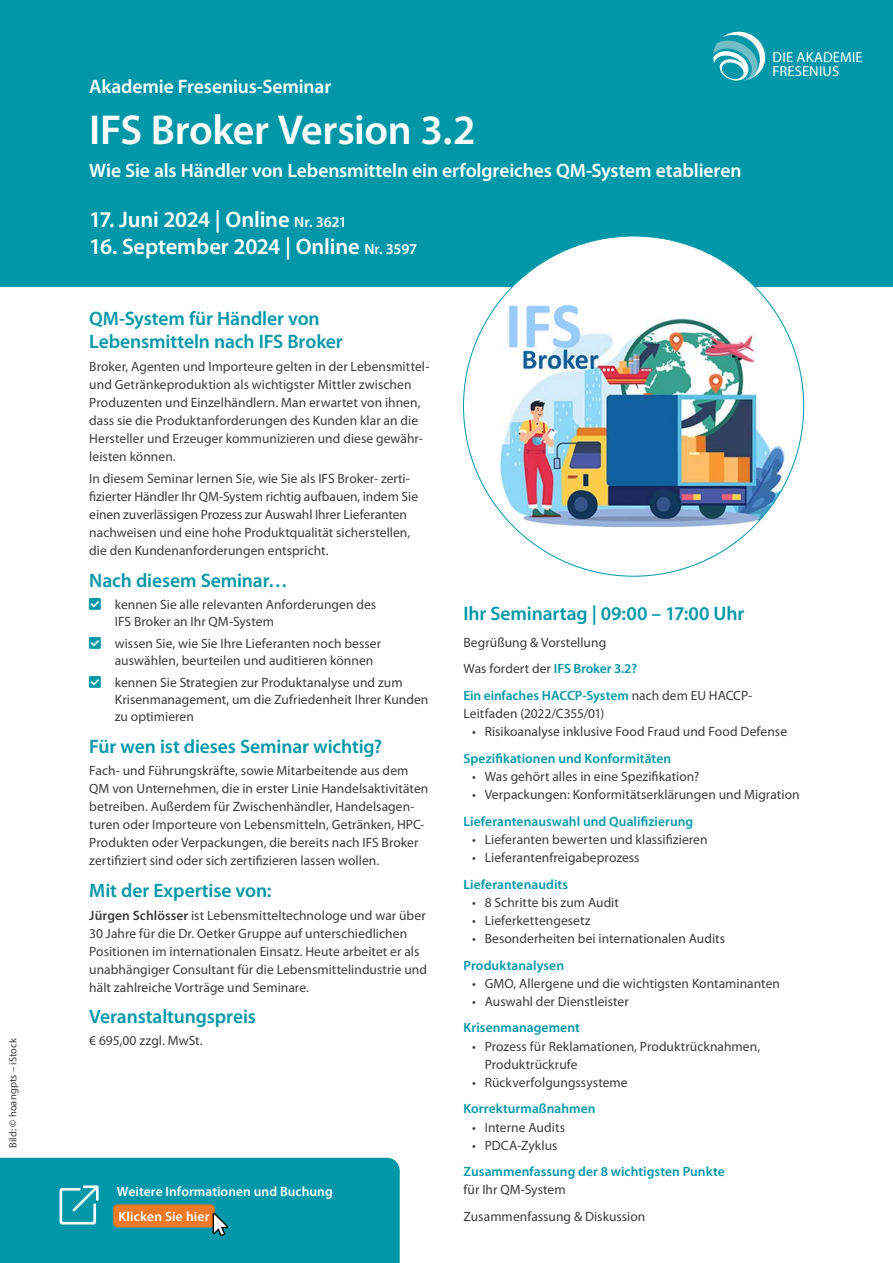
<style>
.page{position:relative;width:893px;height:1263px;background:#fff}
.page>*{position:absolute;margin:0;border:0;box-sizing:border-box;transform-origin:0 0}
.t1{font:600 42px "Myriad Pro";letter-spacing:-.01em;color:#fff}
.t2{font:600 22.5px "Myriad Pro";letter-spacing:-.01em;color:#fff}
.t3{font:600 19.5px/23.4px "Myriad Pro";letter-spacing:-.005em;color:#0098a8}
.t4{font:600 19.5px "Myriad Pro";letter-spacing:-.005em;color:#fff}
.t5{font:14.55px/14.5px "Myriad Pro";letter-spacing:.01em;color:#fff}
.t6{font:13.5px/18px "Myriad Pro";letter-spacing:.005em;color:#3c3c3b}
.t7{font:600 13.5px "Myriad Pro";letter-spacing:.005em;color:#0098a8}
.t8{font:600 13.5px "Myriad Pro";letter-spacing:.005em;color:#fff}
.t9{font:10.5px "Myriad Pro";letter-spacing:.015em;color:#3c3c3b}
.s1{font-size:15px}
.s2{font-weight:600}
.s3{font-weight:600;color:#0098a8}
</style>
<div class="page">
<div style="left:0;top:0;width:893px;height:287px;background:#0098a8"></div>
<svg style="left:713px;top:32px;width:53px;height:49px"></svg>
<div style="left:463px;top:236px;width:341px;height:340px;background:#fefefe;border-radius:50%"></div>
<img style="left:463px;top:281px;width:341px;height:269px">
<svg style="left:0;top:1158px;width:400px;height:105px;background:#1197a2"></svg>
<p class="t9" style="left:6px;top:1148px;width:112px;rotate:-90deg">Bild: © hoangpts – iStock</p>
<h3 class="t4" style="left:89px;top:74px;width:244px">Akademie Fresenius-Seminar</h3>
<h1 class="t1" style="left:89px;top:103px;width:388px">IFS Broker Version 3.2</h1>
<h3 class="t4" style="left:89px;top:158px;width:654px">Wie Sie als Händler von Lebensmitteln ein erfolgreiches QM-System etablieren</h3>
<h2 class="t2" style="left:89px;top:205px;width:259px">17. Juni 2024 | Online <span class="s1">Nr. 3621</span></h2>
<h2 class="t2" style="left:89px;top:232px;width:329px">16. September 2024 | Online <span class="s1">Nr. 3597</span></h2>
<p class="t5" style="left:773px;top:49px;width:92px">DIE AKADEMIE<br>FRESENIUS</p>
<h3 class="t3" style="left:89px;top:306px;width:255px">QM-System für Händler von<br>Lebensmitteln nach IFS Broker</h3>
<p class="t6" style="left:89px;top:357px;width:342px">Broker, Agenten und Importeure gelten in der Lebensmittel&shy;und Getränkeproduktion als wichtigster Mittler zwischen Produzenten und Einzelhändlern. Man erwartet von ihnen, dass sie die Produktanforderungen des Kunden klar an die Hersteller und Erzeuger kommunizieren und diese gewähr&shy;leisten können.</p>
<p class="t6" style="left:89px;top:469px;width:330px">In diesem Seminar lernen Sie, wie Sie als IFS Broker- zerti&shy;fizierter Händler Ihr QM-System richtig aufbauen, indem Sie einen zuverlässigen Prozess zur Auswahl Ihrer Lieferanten nachweisen und eine hohe Produktqualität sicherstellen, die den Kundenanforderungen entspricht.</p>
<h3 class="t3" style="left:89px;top:568px;width:200px">Nach diesem Seminar…</h3>
<p class="t6" style="left:115px;top:596px;width:263px;line-height:17.2px">kennen Sie alle relevanten Anforderungen des<br>IFS Broker an Ihr QM-System</p>
<p class="t6" style="left:115px;top:634px;width:268px;line-height:17.2px">wissen Sie, wie Sie Ihre Lieferanten noch besser auswählen, beurteilen und auditieren können</p>
<p class="t6" style="left:115px;top:673px;width:315px;line-height:17.2px">kennen Sie Strategien zur Produktanalyse und zum<br>Krisenmanagement, um die Zufriedenheit Ihrer Kunden zu optimieren</p>
<h3 class="t3" style="left:89px;top:734px;width:294px">Für wen ist dieses Seminar wichtig?</h3>
<p class="t6" style="left:89px;top:762px;width:341px">Fach- und Führungskräfte, sowie Mitarbeitende aus dem QM von Unternehmen, die in erster Linie Handelsaktivitäten betreiben. Außerdem für Zwischenhändler, Handelsagen&shy;turen oder Importeure von Lebensmitteln, Getränken, HPC-Produkten oder Verpackungen, die bereits nach IFS Broker zertifiziert sind oder sich zertifizieren lassen wollen.</p>
<h3 class="t3" style="left:89px;top:878px;width:184px">Mit der Expertise von:</h3>
<p class="t6" style="left:89px;top:906px;width:339px"><span class="s2">Jürgen Schlösser</span> ist Lebensmitteltechnologe und war über 30 Jahre für die Dr. Oetker Gruppe auf unterschiedlichen Positionen im internationalen Einsatz. Heute arbeitet er als unabhängiger Consultant für die Lebensmittelindustrie und hält zahlreiche Vorträge und Seminare.</p>
<h3 class="t3" style="left:89px;top:1005px;width:168px">Veranstaltungspreis</h3>
<p class="t6" style="left:89px;top:1031px;width:115px">€ 695,00 zzgl. MwSt.</p>
<p class="t8" style="left:117px;top:1182px;width:217px">Weitere Informationen und Buchung</p>
<p class="t8" style="left:118px;top:1208px;width:93px">Klicken Sie hier</p>
<h3 class="t3" style="left:463px;top:601px;width:282px">Ihr Seminartag | 09:00 – 17:00 Uhr</h3>
<p class="t6" style="left:463px;top:629px;width:290px;line-height:26.5px">Begrüßung &amp; Vorstellung<br>Was fordert der <span class="s3">IFS Broker 3.2?<br>Ein einfaches HACCP-System</span> nach dem EU HACCP-</p>
<p class="t6" style="left:463px;top:704px;width:142px">Leitfaden (2022/C355/01)</p>
<p class="t6" style="left:472px;top:722px;width:317px">• Risikoanalyse inklusive Food Fraud und Food Defense</p>
<p class="t7" style="left:463px;top:750px;width:209px">Spezifikationen und Konformitäten</p>
<p class="t6" style="left:472px;top:767px;width:229px">• Was gehört alles in eine Spezifikation?</p>
<p class="t6" style="left:472px;top:785px;width:329px">• Verpackungen: Konformitätserklärungen und Migration</p>
<p class="t7" style="left:463px;top:813px;width:231px">Lieferantenauswahl und Qualifizierung</p>
<p class="t6" style="left:472px;top:830px;width:237px">• Lieferanten bewerten und klassifizieren</p>
<p class="t6" style="left:472px;top:848px;width:169px">• Lieferantenfreigabeprozess</p>
<p class="t7" style="left:463px;top:875px;width:106px">Lieferantenaudits</p>
<p class="t6" style="left:472px;top:893px;width:148px">• 8 Schritte bis zum Audit</p>
<p class="t6" style="left:472px;top:911px;width:120px">• Lieferkettengesetz</p>
<p class="t6" style="left:472px;top:929px;width:255px">• Besonderheiten bei internationalen Audits</p>
<p class="t7" style="left:463px;top:956px;width:102px">Produktanalysen</p>
<p class="t6" style="left:472px;top:974px;width:309px">• GMO, Allergene und die wichtigsten Kontaminanten</p>
<p class="t6" style="left:472px;top:992px;width:158px">• Auswahl der Dienstleister</p>
<p class="t7" style="left:463px;top:1019px;width:118px">Krisenmanagement</p>
<p class="t6" style="left:485px;top:1037px;width:277px;text-indent:-13px">• Prozess für Reklamationen, Produktrücknahmen,<br>Produktrückrufe</p>
<p class="t6" style="left:472px;top:1073px;width:157px">• Rückverfolgungssysteme</p>
<p class="t7" style="left:463px;top:1100px;width:134px">Korrekturmaßnahmen</p>
<p class="t6" style="left:472px;top:1118px;width:94px">• Interne Audits</p>
<p class="t6" style="left:472px;top:1136px;width:87px">• PDCA-Zyklus</p>
<p class="t7" style="left:463px;top:1163px;width:263px">Zusammenfassung der 8 wichtigsten Punkte</p>
<p class="t6" style="left:463px;top:1176px;width:183px;line-height:26.5px">für Ihr QM-System<br>Zusammenfassung &amp; Diskussion</p>
</div>
